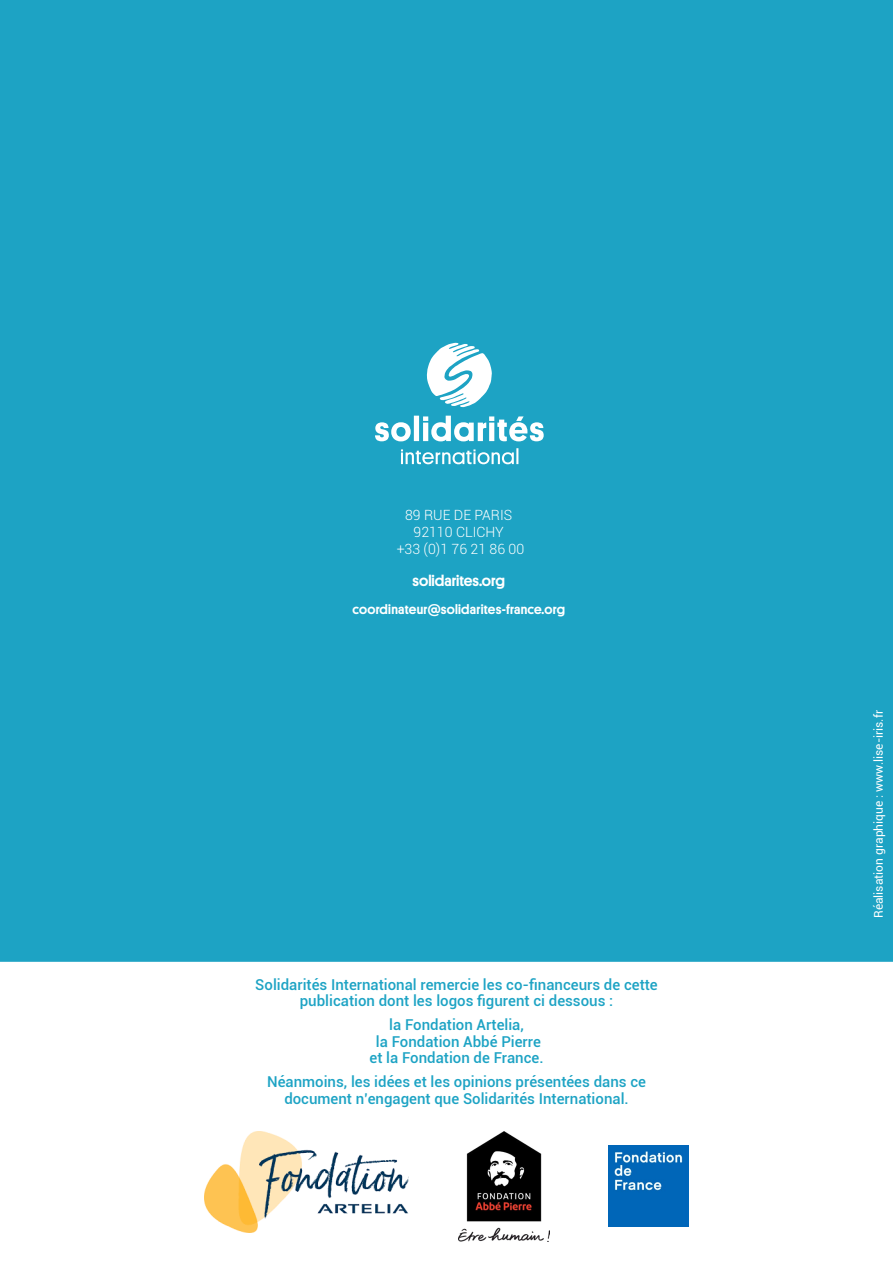
<style>
.page{position:relative;width:893px;height:1263px;background:#fff}
.page>*{position:absolute;margin:0;border:0;box-sizing:border-box;transform-origin:0 0}
.t1{font:500 15.45px "Platform";color:#fff}
.t2{font:500 15px/16.5px "Roboto";color:#1da3c4;text-align:center}
.t3{font:300 14.1px/17px "Roboto";color:#fff;text-align:center}
.t4{font:500 13.5px "Platform";letter-spacing:.02em;color:#fff}
.t5{font:12px "Roboto";color:#fff}
</style>
<div class="page">
<div style="left:0;top:0;width:893px;height:961px;background:#1da3c4"></div>
<svg style="left:426px;top:343px;width:66px;height:64px"></svg>
<svg style="left:375px;top:416px;width:169px;height:48px"></svg>
<img style="left:205px;top:1132px;width:203px;height:100px">
<img style="left:459px;top:1131px;width:90px;height:110px">
<img style="left:608px;top:1146px;width:81px;height:81px">
<p class="t3" style="left:397px;top:506px;width:129px">89 RUE DE PARIS<br>92110 CLICHY<br>+33 (0)1 76 21 86 00</p>
<p class="t1" style="left:413px;top:569px;width:94px">solidarites.org</p>
<p class="t4" style="left:353px;top:599px;width:214px">coordinateur@solidarites-france.org</p>
<p class="t2" style="left:255px;top:975px;width:404px">Solidarités International remercie les co-financeurs de cette publication dont les logos figurent ci dessous :</p>
<p class="t2" style="left:370px;top:1016px;width:175px">la Fondation Artelia,<br>la Fondation Abbé Pierre et la Fondation de France.</p>
<p class="t2" style="left:267px;top:1073px;width:380px">Néanmoins, les idées et les opinions présentées dans ce document n’engagent que Solidarités International.</p>
<p class="t5" style="left:870px;top:918px;width:209px;rotate:-90deg">Réalisation graphique : www.lise-iris.fr</p>
</div>
